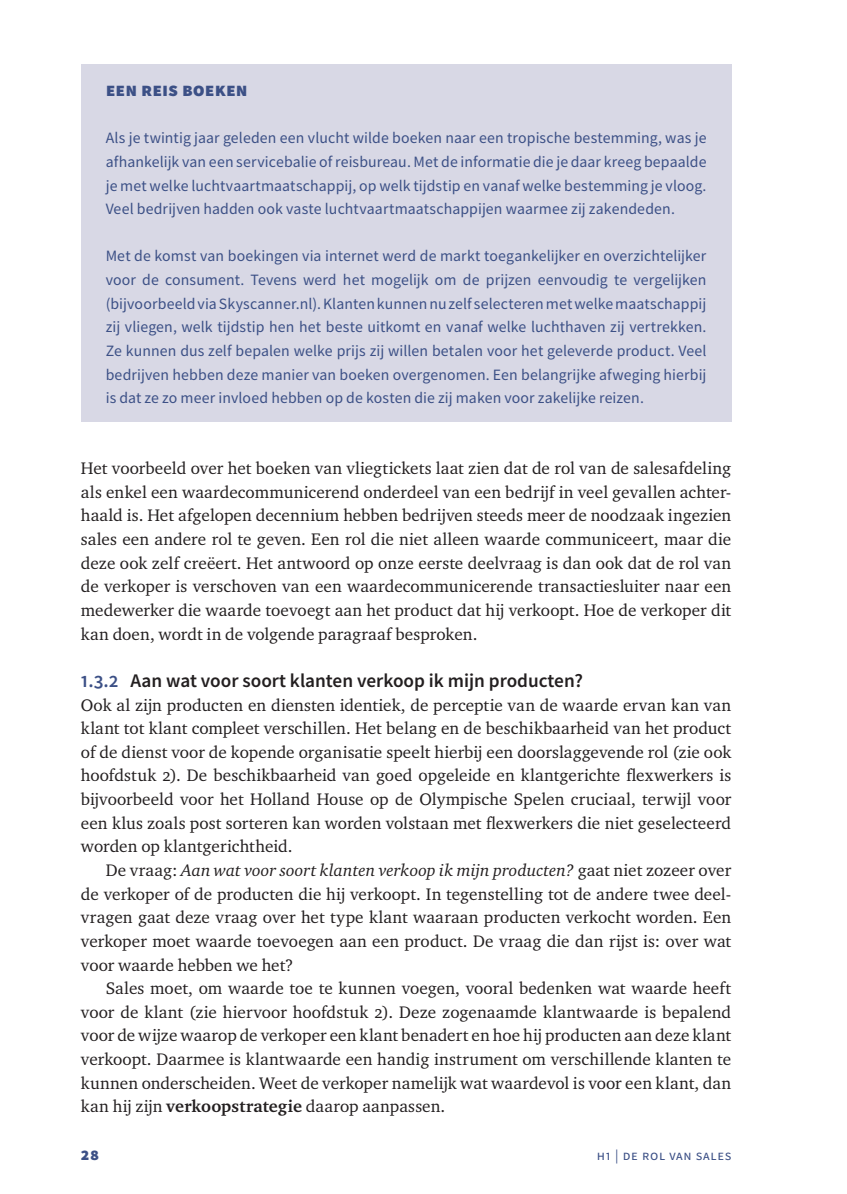
<style>
.page{position:relative;width:847px;height:1194px;background:#fff}
.page>*{position:absolute;margin:0;border:0;box-sizing:border-box;transform-origin:0 0}
.t1{font:600 19.25px "Source Sans Pro";color:#231f20}
.t2{font:900 19.25px "Source Sans Pro";letter-spacing:.005em;color:#3c5086}
.t3{font:900 17.5px "Source Sans Pro";color:#3c5086}
.t4{font:17.15px/23.6px "Charter ITC Std";letter-spacing:.005em;color:#231f20;text-align:justify}
.t5{font:15.75px/23.6px "Source Sans Pro";letter-spacing:.005em;color:#3c5086;text-align:justify}
.t6{font:14px "Source Sans Pro";letter-spacing:.05em;color:#3c5086}
.s1{color:#3c5086}
.s2{font-style:italic}
.s3{font-weight:700}
</style>
<div class="page">
<div style="left:81px;top:64px;width:650px;height:52px;background:#d8d8e5"></div>
<div style="left:81px;top:114px;width:650px;height:119px;background:#d8d8e5"></div>
<div style="left:81px;top:232px;width:650px;height:190px;background:#d8d8e5"></div>
<p class="t2" style="left:106px;top:76px;width:143px">Een reis boeken</p>
<p class="t5" style="left:106px;top:126px;width:602px">Als je twintig jaar geleden een vlucht wilde boeken naar een tropische bestemming, was je afhankelijk van een servicebalie of reisbureau. Met de informatie die je daar kreeg bepaalde je met welke luchtvaartmaatschappij, op welk tijdstip en vanaf welke bestemming je vloog.<br>Veel bedrijven hadden ook vaste luchtvaartmaatschappijen waarmee zij zakendeden.</p>
<p class="t5" style="left:106px;top:244px;width:602px">Met de komst van boekingen via internet werd de markt toegankelijker en overzichtelijker voor de consument. Tevens werd het mogelijk om de prijzen eenvoudig te vergelijken (bijvoorbeeld via Skyscanner.nl). Klanten kunnen nu zelf selecteren met welke maatschappij zij vliegen, welk tijdstip hen het beste uitkomt en vanaf welke luchthaven zij vertrekken.<br>Ze kunnen dus zelf bepalen welke prijs zij willen betalen voor het geleverde product. Veel bedrijven hebben deze manier van boeken overgenomen. Een belangrijke afweging hierbij is dat ze zo meer invloed hebben op de kosten die zij maken voor zakelijke reizen.</p>
<p class="t4" style="left:81px;top:456px;width:651px">Het voorbeeld over het boeken van vliegtickets laat zien dat de rol van de salesafdeling als enkel een waardecommunicerend onderdeel van een bedrijf in veel gevallen achter&shy;haald is. Het afgelopen decennium hebben bedrijven steeds meer de noodzaak ingezien sales een andere rol te geven. Een rol die niet alleen waarde communiceert, maar die deze ook zelf creëert. Het antwoord op onze eerste deelvraag is dan ook dat de rol van de verkoper is verschoven van een waardecommunicerende transactiesluiter naar een medewerker die waarde toevoegt aan het product dat hij verkoopt. Hoe de verkoper dit kan doen, wordt in de volgende paragraaf besproken.</p>
<p class="t1" style="left:81px;top:668px;width:503px"><span class="s1">1.3.2</span> Aan wat voor soort klanten verkoop ik mijn producten?</p>
<p class="t4" style="left:81px;top:692px;width:651px">Ook al zijn producten en diensten identiek, de perceptie van de waarde ervan kan van klant tot klant compleet verschillen. Het belang en de beschikbaarheid van het product of de dienst voor de kopende organisatie speelt hierbij een doorslaggevende rol (zie ook hoofdstuk 2). De beschikbaarheid van goed opgeleide en klantgerichte flexwerkers is bijvoorbeeld voor het Holland House op de Olympische Spelen cruciaal, terwijl voor een klus zoals post sorteren kan worden volstaan met flexwerkers die niet geselecteerd worden op klantgerichtheid.</p>
<p class="t4" style="left:81px;top:858px;width:651px;text-indent:25px">De vraag: <span class="s2">Aan wat voor soort klanten verkoop ik mijn producten?</span> gaat niet zozeer over de verkoper of de producten die hij verkoopt. In tegenstelling tot de andere twee deel&shy;vragen gaat deze vraag over het type klant waaraan producten verkocht worden. Een verkoper moet waarde toevoegen aan een product. De vraag die dan rijst is: over wat voor waarde hebben we het?</p>
<p class="t4" style="left:81px;top:976px;width:651px;text-indent:25px">Sales moet, om waarde toe te kunnen voegen, vooral bedenken wat waarde heeft voor de klant (zie hiervoor hoofdstuk 2). Deze zogenaamde klantwaarde is bepalend voor de wijze waarop de verkoper een klant benadert en hoe hij producten aan deze klant verkoopt. Daarmee is klantwaarde een handig instrument om verschillende klanten te kunnen onderscheiden. Weet de verkoper namelijk wat waardevol is voor een klant, dan kan hij zijn <span class="s3">verkoopstrategie</span> daarop aanpassen.</p>
<p class="t3" style="left:81px;top:1141px;width:20px">28</p>
<p class="t6" style="left:596px;top:1146px;width:136px">h1 | De rol van sales</p>
</div>
